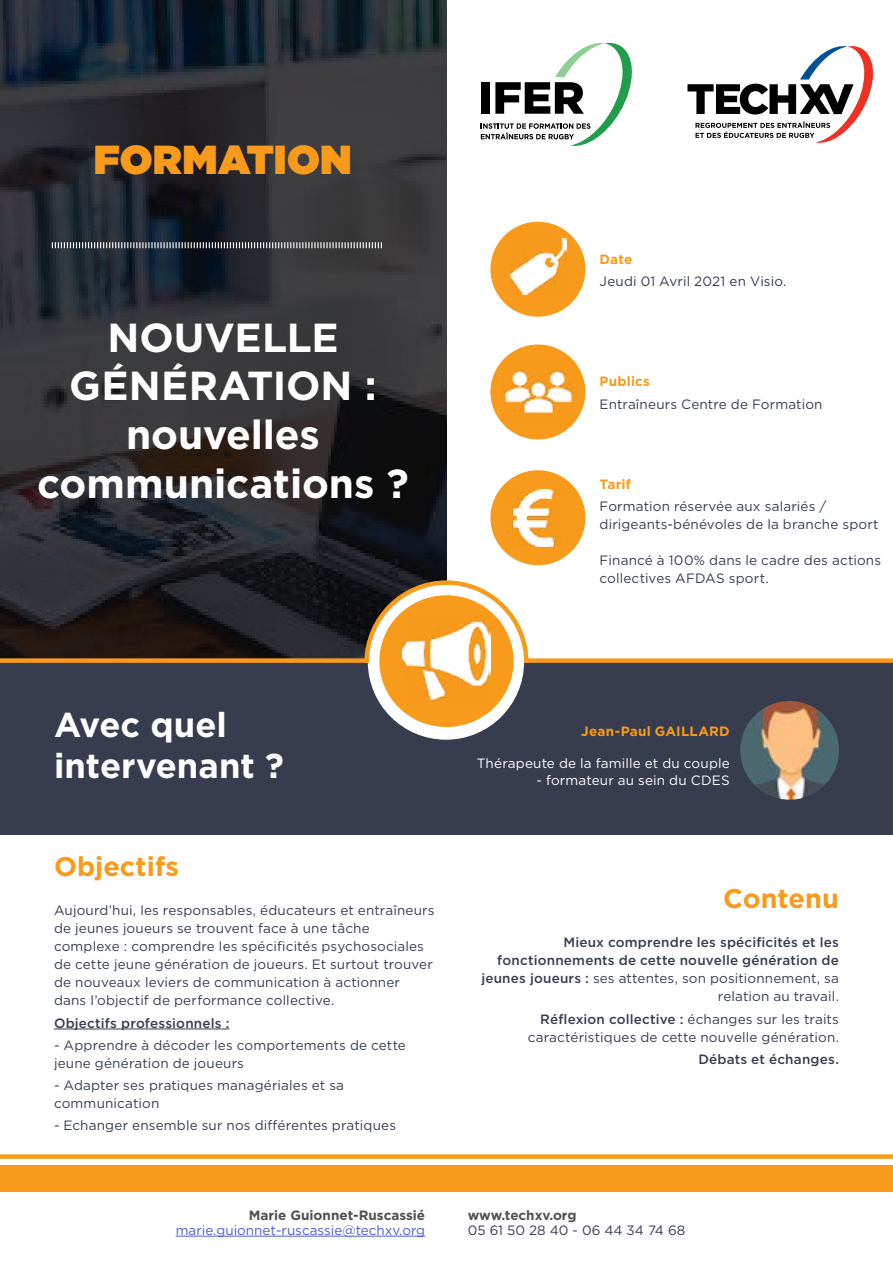
<style>
.page{position:relative;width:893px;height:1263px;background:#fff}
.page>*{position:absolute;margin:0;border:0;box-sizing:border-box;transform-origin:0 0}
.t1{font:700 40.5px/48.6px "Gotham";color:#fff;text-align:center}
.t2{font:900 40.5px "Gotham";letter-spacing:.005em;color:#f89b1c}
.t3{font:700 34.5px/41.4px "Gotham";color:#fff}
.t4{font:700 27px "Gotham";color:#f89b1c}
.t5{font:13.5px/18px "Gotham";letter-spacing:.01em;color:#373d4f}
.t6{font:500 13.5px/18px "Gotham";letter-spacing:.015em;color:#373d4f;text-align:right}
.t7{font:13.5px "Gotham";letter-spacing:.01em;color:#fff}
.t8{font:13.5px "Gotham";color:#4f5cd6}
.t9{font:700 13.5px "Gotham";letter-spacing:.015em;color:#f89b1c}
.t10{font:700 13.5px "Gotham";color:#505050}
.t11{font:700 13.5px "Gotham";letter-spacing:-.01em;color:#525150}
.s1{font-weight:400}
.s2{font-weight:500}
</style>
<div class="page">
<img style="left:0;top:0;width:446px;height:658px">
<div style="left:0;top:661px;width:893px;height:173px;background:#373d4f"></div>
<div style="left:490px;top:222px;width:95px;height:95px;background:#f89b1c;border-radius:50%"></div>
<div style="left:490px;top:344px;width:95px;height:95px;background:#f89b1c;border-radius:50%"></div>
<div style="left:490px;top:470px;width:95px;height:95px;background:#f89b1c;border-radius:50%"></div>
<svg style="left:52px;top:242px;width:330px;height:6px;background:#74777c"></svg>
<img style="left:510px;top:238px;width:56px;height:57px">
<img style="left:502px;top:359px;width:73px;height:69px">
<img style="left:511px;top:489px;width:44px;height:57px">
<div style="left:0;top:1165px;width:893px;height:27px;background:#f89b1c"></div>
<div style="left:0;top:1154px;width:893px;height:5px;background:#f89b1c"></div>
<img style="left:740px;top:701px;width:99px;height:99px;border-radius:49px">
<svg style="left:687px;top:46px;width:186px;height:97px"></svg>
<svg style="left:481px;top:43px;width:151px;height:103px"></svg>
<hr style="left:54px;top:1028px;width:175px;height:1px;background:#373d4f">
<div style="left:368px;top:583px;width:156px;height:157px;background:#fff;border-radius:50%"></div>
<div style="left:379px;top:595px;width:135px;height:132px;background:#f89b1c;border-radius:50%"></div>
<img style="left:403px;top:662px;width:87px;height:39px">
<svg style="left:364px;top:580px;width:165px;height:82px"></svg>
<div style="left:524px;top:658px;width:369px;height:5px;background:#f89b1c"></div>
<div style="left:0;top:658px;width:369px;height:5px;background:#f89b1c"></div>
<hr style="left:176px;top:1236px;width:249px;height:1px;background:#4f5cd6">
<h1 class="t2" style="left:94px;top:130px;width:259px">FORMATION</h1>
<h1 class="t1" style="left:37px;top:313px;width:373px">NOUVELLE<br>GÉNÉRATION : nouvelles communications ?</h1>
<p class="t9" style="left:600px;top:250px;width:34px">Date</p>
<p class="t5" style="left:600px;top:272px;width:188px">Jeudi 01 Avril 2021 en Visio.</p>
<p class="t9" style="left:600px;top:372px;width:52px">Publics</p>
<p class="t5" style="left:600px;top:394px;width:224px">Entraîneurs Centre de Formation</p>
<p class="t9" style="left:600px;top:475px;width:33px">Tarif</p>
<p class="t5" style="left:600px;top:497px;width:281px">Formation réservée aux salariés / dirigeants-bénévoles de la branche sport</p>
<p class="t5" style="left:600px;top:551px;width:283px">Financé à 100% dans le cadre des actions collectives AFDAS sport.</p>
<h2 class="t3" style="left:54px;top:704px;width:232px">Avec quel intervenant ?</h2>
<h3 class="t4" style="left:54px;top:848px;width:127px">Objectifs</h3>
<p class="t5" style="left:54px;top:901px;width:382px">Aujourd’hui, les responsables, éducateurs et entraîneurs de jeunes joueurs se trouvent face à une tâche complexe : comprendre les spécificités psychosociales de cette jeune génération de joueurs. Et surtout trouver de nouveaux leviers de communication à actionner dans l’objectif de performance collective.</p>
<p class="t6" style="left:54px;top:1014px;width:177px">Objectifs professionnels :</p>
<p class="t5" style="left:54px;top:1036px;width:353px">- Apprendre à décoder les comportements de cette jeune génération de joueurs</p>
<p class="t5" style="left:54px;top:1076px;width:292px">- Adapter ses pratiques managériales et sa communication</p>
<p class="t5" style="left:54px;top:1116px;width:344px">- Echanger ensemble sur nos différentes pratiques</p>
<p class="t10" style="left:249px;top:1206px;width:178px">Marie Guionnet-Ruscassié</p>
<p class="t8" style="left:176px;top:1221px;width:251px">marie.guionnet-ruscassie@techxv.org</p>
<p class="t9" style="left:581px;top:722px;width:150px">Jean-Paul GAILLARD</p>
<p class="t7" style="left:477px;top:755px;width:255px">Thérapeute de la famille et du couple</p>
<p class="t7" style="left:536px;top:771px;width:195px">- formateur au sein du CDES</p>
<h3 class="t4" style="left:723px;top:880px;width:117px">Contenu</h3>
<p class="t6" style="left:481px;top:933px;width:359px">Mieux comprendre les spécificités et les fonctionnements de cette nouvelle génération de jeunes joueurs : <span class="s1">ses attentes, son positionnement, sa relation au travail.</span></p>
<p class="t5" style="left:528px;top:1009px;width:313px;text-align:right"><span class="s2">Réflexion collective :</span> échanges sur les traits caractéristiques de cette nouvelle génération.</p>
<p class="t6" style="left:698px;top:1050px;width:142px">Débats et échanges.</p>
<p class="t11" style="left:468px;top:1206px;width:110px">www.techxv.org</p>
<p class="t5" style="left:468px;top:1221px;width:219px">05 61 50 28 40 - 06 44 34 74 68</p>
</div>
